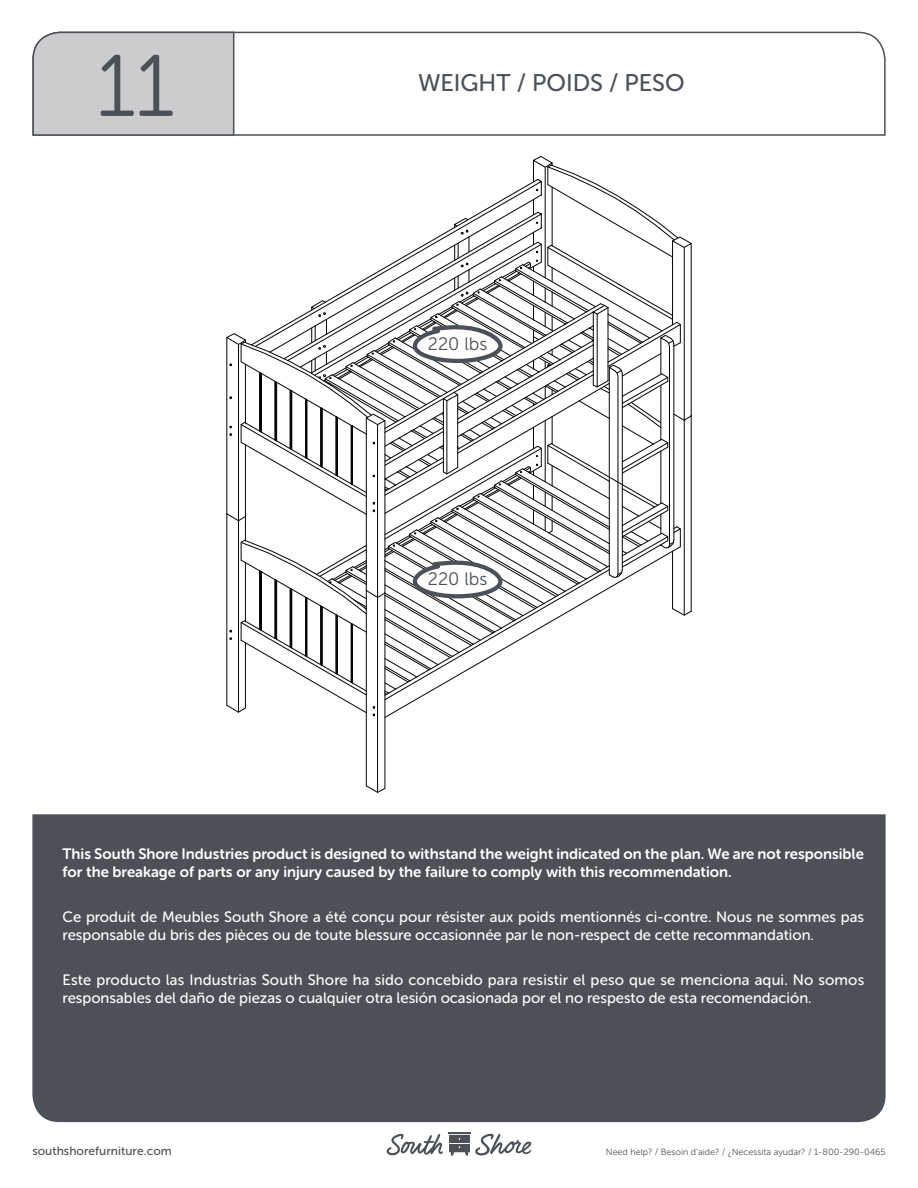
<style>
.page{position:relative;width:918px;height:1188px;background:#fff}
.page>*{position:absolute;margin:0;border:0;box-sizing:border-box;transform-origin:0 0}
.t1{font:87px "Museo Sans Rounded 300";color:#4b5157}
.t2{font:24px "Museo Sans Rounded 500";color:#4b5157}
.t3{font:18px "Museo Sans 300";color:#4b5157}
.t4{font:15px/18px "Museo Sans Rounded 500";color:#fff}
.t5{font:15px/18px "Museo Sans Rounded 700";color:#fff}
.t6{font:12px "Museo Sans 500";color:#4b5157}
.t7{font:9px "Museo Sans 300";color:#4b5157}
</style>
<div class="page">
<svg style="left:235px;top:31px;width:651px;height:105px"></svg>
<svg style="left:32px;top:31px;width:203px;height:105px"></svg>
<div style="left:32px;top:814px;width:854px;height:308px;background:#4b5157"></div>
<svg style="left:386px;top:1133px;width:145px;height:23px"></svg>
<svg style="left:365px;top:785px;width:21px;height:8px"></svg>
<hr style="left:377px;top:597px;width:1px;height:195px;background:#050504">
<hr style="left:366px;top:590px;width:1px;height:196px;background:#050504">
<hr style="left:385px;top:593px;width:1px;height:195px;background:#050504">
<svg style="left:226px;top:156px;width:466px;height:560px"></svg>
<h1 class="t1" style="left:97px;top:39px;width:79px">11</h1>
<h2 class="t2" style="left:418px;top:70px;width:268px">WEIGHT / POIDS / PESO</h2>
<p class="t3" style="left:428px;top:334px;width:61px">220 lbs</p>
<p class="t3" style="left:428px;top:570px;width:61px">220 lbs</p>
<p class="t5" style="left:63px;top:844px;width:803px">This South Shore Industries product is designed to withstand the weight indicated on the plan. We are not responsible for the breakage of parts or any injury caused by the failure to comply with this recommendation.</p>
<p class="t4" style="left:63px;top:907px;width:803px">Ce produit de Meubles South Shore a été conçu pour résister aux poids mentionnés ci-contre. Nous ne sommes pas responsable du bris des pièces ou de toute blessure occasionnée par le non-respect de cette recommandation.</p>
<p class="t4" style="left:63px;top:970px;width:803px">Este producto las Industrias South Shore ha sido concebido para resistir el peso que se menciona aqui. No somos responsables del daño de piezas o cualquier otra lesión ocasionada por el no respesto de esta recomendación.</p>
<p class="t6" style="left:32px;top:1145px;width:141px">southshorefurniture.com</p>
<p class="t7" style="left:606px;top:1147px;width:281px">Need help? / Besoin d’aide? / ¿Necessita ayudar? / 1-800-290-0465</p>
</div>
